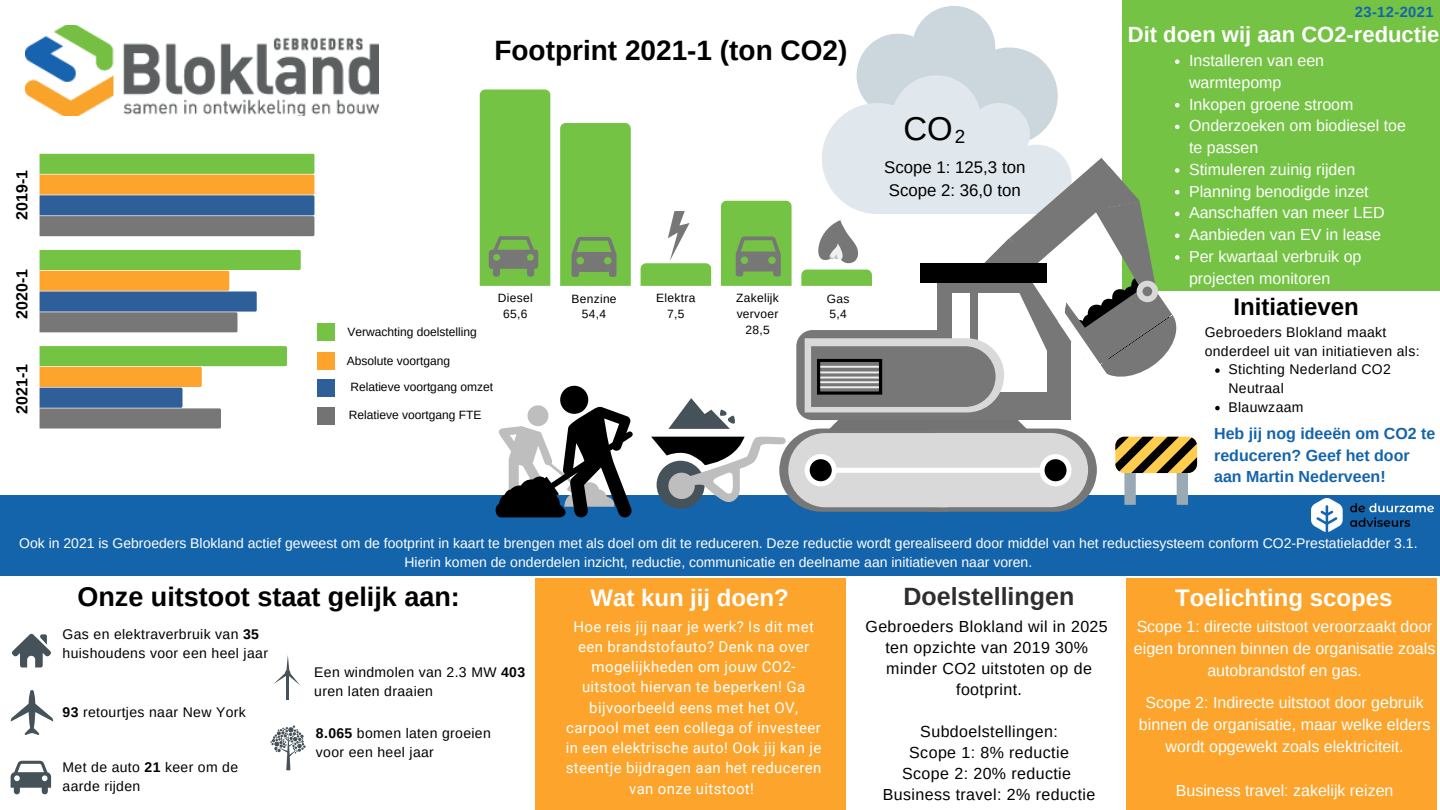
<style>
.page{position:relative;width:1440px;height:810px;background:#fff}
.page>*{position:absolute;margin:0;border:0;box-sizing:border-box;transform-origin:0 0}
.t1{font:32.9px "Arimo";color:#000}
.t2{font:700 28px "Arimo";color:#000}
.t3{font:700 27px "Arimo";color:#000}
.t4{font:700 25px "Arimo";color:#2e2e2e}
.t5{font:700 24px "Arimo";color:#fff}
.t6{font:700 24px "Arimo";color:#000}
.t7{font:700 22px "Arimo";color:#fff}
.t8{font:18.9px "Arimo";color:#000}
.t9{font:16.8px "Arimo";color:#000}
.t10{font:16px/22px "Arimo";color:#fff}
.t11{font:16px/21px "Arimo";letter-spacing:.025em;color:#000;text-align:center}
.t12{font:700 16px/21.8px "Arimo";color:#1464ac}
.t13{font:700 16px "Arimo";color:#000}
.t14{font:15px/20.2px "Roboto";letter-spacing:.025em;color:#fff;text-align:center}
.t15{font:700 14.7px "Arimo";letter-spacing:.025em;color:#1464ac}
.t16{font:14px/19.5px "Arimo";color:#fff;text-align:center}
.t17{font:14px/18.8px "Arimo";letter-spacing:.025em;color:#000}
.t18{font:12px "Arimo";color:#000}
.t19{font:12px/15.8px "Arimo";letter-spacing:.025em;color:#000}
.s1{font-weight:700}
</style>
<div class="page">
<div style="left:1123px;top:0;width:317px;height:291px;background:#74c344"></div>
<div style="left:536px;top:578px;width:310px;height:232px;background:#fca42c"></div>
<div style="left:0;top:495px;width:1440px;height:80px;background:#1464ac"></div>
<svg style="left:12px;top:634px;width:39px;height:34px"></svg>
<svg style="left:11px;top:690px;width:42px;height:45px"></svg>
<hr style="left:287px;top:673px;width:2px;height:27px;background:#465259">
<svg style="left:274px;top:655px;width:26px;height:31px"></svg>
<svg style="left:270px;top:725px;width:36px;height:45px"></svg>
<svg style="left:11px;top:761px;width:40px;height:33px"></svg>
<img style="left:1312px;top:498px;width:121px;height:34px">
<svg style="left:560px;top:123px;width:71px;height:163px;background:#75bc4a"></svg>
<svg style="left:480px;top:89px;width:70px;height:197px;background:#74bc49"></svg>
<svg style="left:528px;top:405px;width:20px;height:21px"></svg>
<div style="left:560px;top:386px;width:28px;height:28px;background:#000;border-radius:50%"></div>
<svg style="left:496px;top:407px;width:137px;height:111px"></svg>
<div style="left:1126px;top:578px;width:311px;height:232px;background:#fca42c"></div>
<img style="left:26px;top:26px;width:352px;height:89px">
<svg style="left:40px;top:154px;width:274px;height:82px;background:#889163"></svg>
<svg style="left:40px;top:250px;width:261px;height:82px"></svg>
<svg style="left:40px;top:346px;width:247px;height:83px"></svg>
<div style="left:317px;top:323px;width:18px;height:18px;background:#74c344"></div>
<svg style="left:1215px;top:368px;width:5px;height:5px"></svg>
<svg style="left:1215px;top:406px;width:5px;height:4px"></svg>
<div style="left:317px;top:379px;width:18px;height:18px;background:#2f5f98"></div>
<div style="left:317px;top:407px;width:18px;height:18px;background:#737373"></div>
<div style="left:317px;top:352px;width:18px;height:18px;background:#fca42c"></div>
<svg style="left:641px;top:6px;width:556px;height:506px"></svg>
<p class="t13" style="left:13px;top:220px;width:51px;rotate:-90deg">2019-1</p>
<p class="t13" style="left:13px;top:319px;width:51px;rotate:-90deg">2020-1</p>
<p class="t13" style="left:13px;top:414px;width:51px;rotate:-90deg">2021-1</p>
<p class="t15" style="left:1355px;top:4px;width:80px">23-12-2021</p>
<p class="t2" style="left:494px;top:35px;width:355px">Footprint 2021-1 (ton CO2)</p>
<p class="t1" style="left:904px;top:110px;width:51px">CO</p>
<p class="t9" style="left:884px;top:158px;width:143px">Scope 1: 125,3 ton</p>
<p class="t9" style="left:889px;top:181px;width:133px">Scope 2: 36,0 ton</p>
<p class="t8" style="left:955px;top:126px;width:12px">2</p>
<p class="t7" style="left:1128px;top:22px;width:313px">Dit doen wij aan CO2-reductie</p>
<p class="t10" style="left:1189px;top:50px;width:137px">Installeren van een warmtepomp</p>
<p class="t10" style="left:1189px;top:93px;width:166px">Inkopen groene stroom</p>
<p class="t10" style="left:1189px;top:115px;width:218px">Onderzoeken om biodiesel toe te passen</p>
<p class="t10" style="left:1189px;top:158px;width:168px">Stimuleren zuinig rijden</p>
<p class="t10" style="left:1189px;top:180px;width:181px">Planning benodigde inzet</p>
<p class="t10" style="left:1189px;top:202px;width:197px">Aanschaffen van meer LED</p>
<p class="t10" style="left:1189px;top:224px;width:194px">Aanbieden van EV in lease</p>
<p class="t10" style="left:1189px;top:245px;width:174px">Per kwartaal verbruik op projecten monitoren</p>
<p class="t18" style="left:498px;top:291px;width:36px">Diesel</p>
<p class="t18" style="left:503px;top:307px;width:26px">65,6</p>
<p class="t18" style="left:348px;top:325px;width:131px">Verwachting doelstelling</p>
<p class="t18" style="left:347px;top:354px;width:105px">Absolute voortgang</p>
<p class="t18" style="left:350px;top:381px;width:144px">Relatieve voortgang omzet</p>
<p class="t18" style="left:349px;top:408px;width:134px">Relatieve voortgang FTE</p>
<p class="t19" style="left:572px;top:291px;width:47px">Benzine</p>
<p class="t18" style="left:582px;top:308px;width:26px">54,4</p>
<p class="t19" style="left:656px;top:290px;width:41px">Elektra</p>
<p class="t18" style="left:667px;top:307px;width:19px">7,5</p>
<p class="t19" style="left:736px;top:290px;width:44px">Zakelijk vervoer</p>
<p class="t18" style="left:745px;top:323px;width:26px">28,5</p>
<p class="t18" style="left:827px;top:292px;width:24px">Gas</p>
<p class="t18" style="left:830px;top:308px;width:19px">5,4</p>
<p class="t6" style="left:1234px;top:293px;width:127px">Initiatieven</p>
<p class="t17" style="left:1205px;top:323px;width:216px">Gebroeders Blokland maakt onderdeel uit van initiatieven als:</p>
<p class="t17" style="left:1228px;top:360px;width:164px">Stichting Nederland CO2<br>Neutraal</p>
<p class="t17" style="left:1228px;top:398px;width:77px">Blauwzaam</p>
<p class="t12" style="left:1214px;top:423px;width:223px">Heb jij nog ideeën om CO2 te reduceren? Geef het door aan Martin Nederveen!</p>
<p class="t16" style="left:19px;top:533px;width:1400px">Ook in 2021 is Gebroeders Blokland actief geweest om de footprint in kaart te brengen met als doel om dit te reduceren. Deze reductie wordt gerealiseerd door middel van het reductiesysteem conform CO2-Prestatieladder 3.1.<br>Hierin komen de onderdelen inzicht, reductie, communicatie en deelname aan initiatieven naar voren.</p>
<p class="t3" style="left:77px;top:582px;width:384px">Onze uitstoot staat gelijk aan:</p>
<p class="t5" style="left:590px;top:584px;width:200px">Wat kun jij doen?</p>
<p class="t4" style="left:903px;top:582px;width:172px">Doelstellingen</p>
<p class="t17" style="left:63px;top:625px;width:207px">Gas en elektraverbruik van <span class="s1">35 </span>huishoudens voor een heel jaar</p>
<p class="t17" style="left:63px;top:703px;width:185px"><span class="s1">93</span> retourtjes naar New York</p>
<p class="t17" style="left:63px;top:758px;width:177px">Met de auto <span class="s1">21</span> keer om de aarde rijden</p>
<p class="t17" style="left:314px;top:663px;width:212px">Een windmolen van 2.3 MW <span class="s1">403 </span>uren laten draaien</p>
<p class="t17" style="left:316px;top:724px;width:176px"><span class="s1">8.065</span> bomen laten groeien voor een heel jaar</p>
<p class="t14" style="left:566px;top:616px;width:257px">Hoe reis jij naar je werk? Is dit met een brandstofauto? Denk na over mogelijkheden om jouw CO2- uitstoot hiervan te beperken! Ga bijvoorbeeld eens met het OV, carpool met een collega of investeer in een elektrische auto! Ook jij kan je steentje bijdragen aan het reduceren van onze uitstoot!</p>
<p class="t11" style="left:866px;top:616px;width:244px">Gebroeders Blokland wil in 2025</p>
<p class="t11" style="left:885px;top:637px;width:204px">ten opzichte van 2019 30%</p>
<p class="t11" style="left:886px;top:658px;width:207px">minder CO2 uitstoten op de footprint.</p>
<p class="t11" style="left:920px;top:721px;width:139px">Subdoelstellingen:</p>
<p class="t11" style="left:909px;top:742px;width:161px">Scope 1: 8% reductie</p>
<p class="t11" style="left:902px;top:763px;width:170px">Scope 2: 20% reductie</p>
<p class="t11" style="left:883px;top:784px;width:214px">Business travel: 2% reductie</p>
<p class="t5" style="left:1175px;top:584px;width:219px">Toelichting scopes</p>
<p class="t10" style="left:1134px;top:615px;width:303px;text-align:center">Scope 1: directe uitstoot veroorzaakt door eigen bronnen binnen de organisatie zoals autobrandstof en gas.</p>
<p class="t10" style="left:1139px;top:692px;width:293px;text-align:center">Scope 2: Indirecte uitstoot door gebruik binnen de organisatie, maar welke elders wordt opgewekt zoals elektriciteit.</p>
<p class="t10" style="left:1176px;top:780px;width:219px">Business travel: zakelijk reizen</p>
</div>
